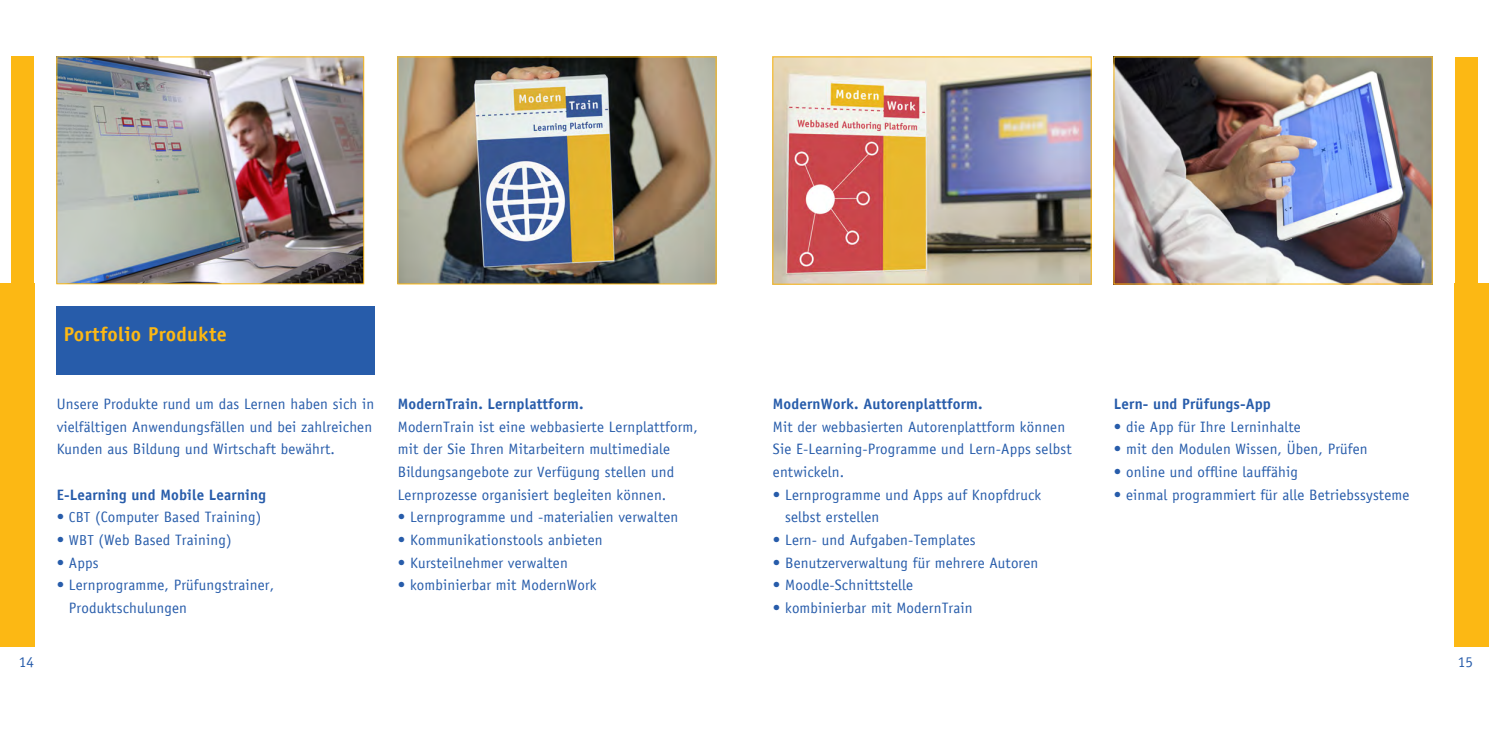
<style>
.page{position:relative;width:1489px;height:745px;background:#fff}
.page>*{position:absolute;margin:0;border:0;box-sizing:border-box;transform-origin:0 0}
.t1{font:700 20px "Officina Sans";letter-spacing:.02em;color:#fcb814}
.txt{font:15px/22.6px "Officina Sans";letter-spacing:.01em;color:#275caa}
.txt-2{font:700 15px "Officina Sans";letter-spacing:.01em;color:#275caa}
.s1{font-size:14.38px}
</style>
<div class="page">
<img style="left:59px;top:59px;width:303px;height:223px">
<div style="left:57px;top:57px;width:307px;height:227px;border:1px solid #fcb814"></div>
<div style="left:57px;top:306px;width:318px;height:68px;background:#275caa"></div>
<img style="left:399px;top:59px;width:315px;height:223px">
<div style="left:397px;top:57px;width:319px;height:227px;border:1px solid #fcb814"></div>
<img style="left:774px;top:59px;width:315px;height:223px">
<img style="left:1115px;top:59px;width:315px;height:223px">
<div style="left:11px;top:57px;width:23px;height:589px;background:#fcb814"></div>
<div style="left:0;top:283px;width:34px;height:363px;background:#fcb814"></div>
<div style="left:1454px;top:57px;width:23px;height:587px;background:#fcb814"></div>
<div style="left:1454px;top:283px;width:34px;height:363px;background:#fcb814"></div>
<p class="t1" style="left:64px;top:321px;width:164px">Portfolio Produkte</p>
<p class="txt" style="left:57px;top:392px;width:319px">Unsere Produkte rund um das Lernen haben sich in vielfältigen Anwendungsfällen und bei zahlreichen<br>Kunden aus Bildung und Wirtschaft bewährt.</p>
<p class="txt-2" style="left:57px;top:485px;width:211px">E-Learning und Mobile Learning</p>
<p class="txt" style="left:57px;top:505px;width:206px">• <span class="s1">CBT</span> (Computer Based Training)</p>
<p class="txt" style="left:57px;top:528px;width:176px">• <span class="s1">WBT</span> (Web Based Training)</p>
<p class="txt" style="left:57px;top:551px;width:43px">• Apps</p>
<p class="txt" style="left:69px;top:573px;width:207px;text-indent:-12px">• Lernprogramme, Prüfungstrainer,<br>Produktschulungen</p>
<p class="txt-2" style="left:398px;top:394px;width:187px">ModernTrain. Lernplattform.</p>
<p class="txt" style="left:398px;top:415px;width:302px">ModernTrain ist eine webbasierte Lernplattform, mit der Sie Ihren Mitarbeitern multimediale Bildungsangebote zur Verfügung stellen und Lernprozesse organisiert begleiten können.</p>
<p class="txt" style="left:398px;top:505px;width:282px">• Lernprogramme und -materialien verwalten</p>
<p class="txt" style="left:398px;top:528px;width:206px">• Kommunikationstools anbieten</p>
<p class="txt" style="left:398px;top:551px;width:171px">• Kursteilnehmer verwalten</p>
<p class="txt" style="left:398px;top:573px;width:200px">• kombinierbar mit ModernWork</p>
<p class="txt-2" style="left:773px;top:394px;width:211px">ModernWork. Autorenplattform.</p>
<p class="txt" style="left:773px;top:415px;width:300px">Mit der webbasierten Autorenplattform können<br>Sie E-Learning-Programme und Lern-Apps selbst entwickeln.</p>
<p class="txt" style="left:785px;top:483px;width:257px;text-indent:-12px">• Lernprogramme und Apps auf Knopfdruck selbst erstellen</p>
<p class="txt" style="left:773px;top:528px;width:204px">• Lern- und Aufgaben-Templates</p>
<p class="txt" style="left:773px;top:551px;width:267px">• Benutzerverwaltung für mehrere Autoren</p>
<p class="txt" style="left:773px;top:573px;width:142px">• Moodle-Schnittstelle</p>
<p class="txt" style="left:773px;top:596px;width:201px">• kombinierbar mit ModernTrain</p>
<p class="txt-2" style="left:1113px;top:394px;width:159px">Lern- und Prüfungs-App</p>
<p class="txt" style="left:1113px;top:415px;width:188px">• die App für Ihre Lerninhalte</p>
<p class="txt" style="left:1113px;top:437px;width:255px">• mit den Modulen Wissen, Üben, Prüfen</p>
<p class="txt" style="left:1113px;top:460px;width:185px">• online und offline lauffähig</p>
<p class="txt" style="left:1113px;top:483px;width:297px">• einmal programmiert für alle Betriebssysteme</p>
<p class="txt" style="left:19px;top:650px;width:17px">14</p>
<p class="txt" style="left:1457px;top:650px;width:17px">15</p>
</div>
